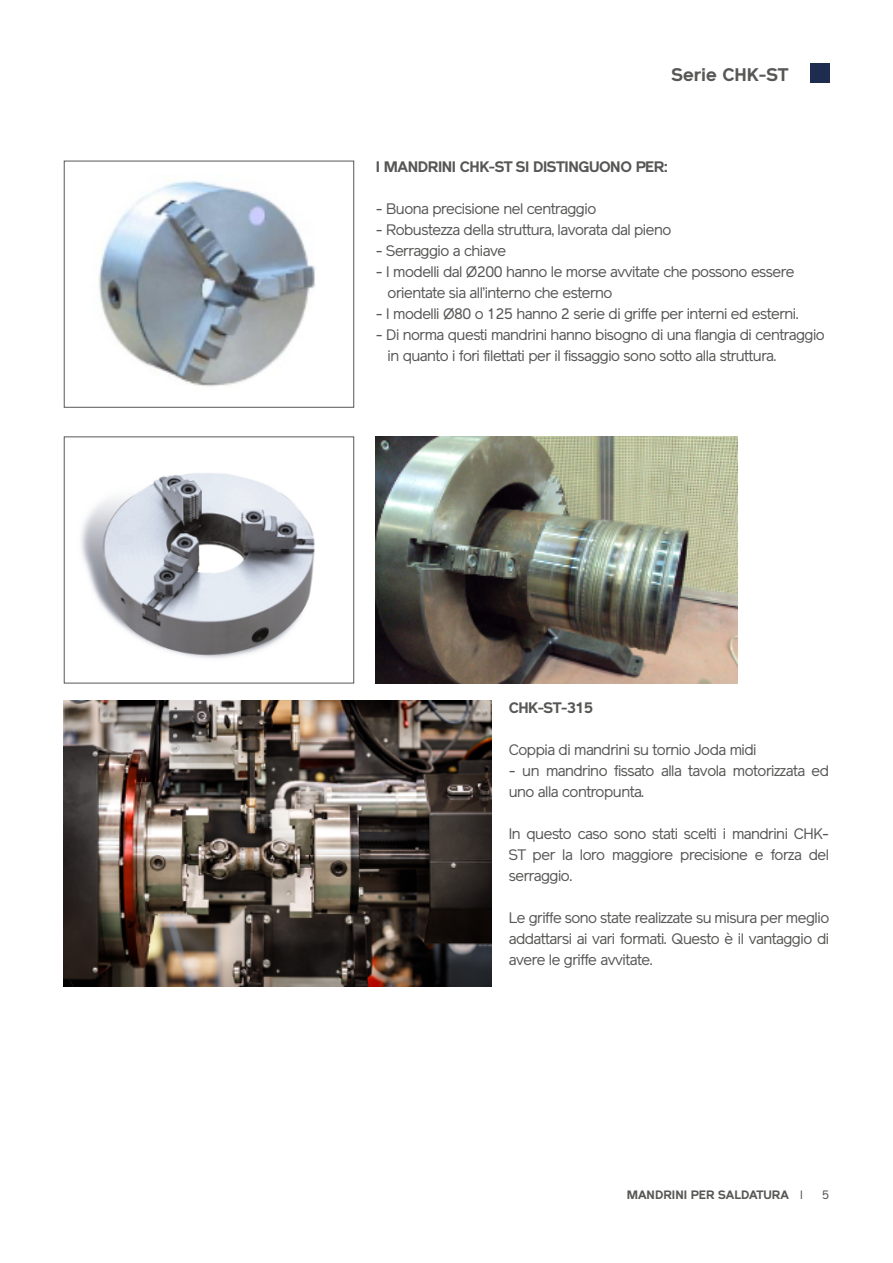
<style>
.page{position:relative;width:893px;height:1263px;background:#fff}
.page>*{position:absolute;margin:0;border:0;box-sizing:border-box;transform-origin:0 0}
.t1{font:700 18px "Reader";color:#575756}
.t2{font:15px/21px "Reader";letter-spacing:-.03em;color:#575756}
.t3{font:700 15px "Reader";letter-spacing:-.03em;color:#575756}
.t4{font:700 12px "Reader";color:#575756}
.t5{font:12px "Reader";color:#575756}
.s1{font-weight:400}
</style>
<div class="page">
<div style="left:810px;top:64px;width:19px;height:19px;background:#1d2c4f"></div>
<div style="left:64px;top:161px;width:290px;height:247px;border:1px solid #575756"></div>
<div style="left:64px;top:436px;width:290px;height:247px;border:1px solid #575756"></div>
<img style="left:81px;top:473px;width:234px;height:186px">
<img style="left:376px;top:436px;width:361px;height:247px">
<img style="left:64px;top:701px;width:428px;height:286px">
<img style="left:98px;top:181px;width:217px;height:206px">
<p class="t1" style="left:671px;top:64px;width:119px">Serie CHK-ST</p>
<p class="t3" style="left:376px;top:158px;width:294px">I MANDRINI CHK-ST SI DISTINGUONO PER:</p>
<p class="t2" style="left:376px;top:198px;width:222px">- Buona precisione nel centraggio</p>
<p class="t2" style="left:376px;top:219px;width:297px">- Robustezza della struttura, lavorata dal pieno</p>
<p class="t2" style="left:376px;top:240px;width:132px">- Serraggio a chiave</p>
<p class="t2" style="left:388px;top:261px;width:408px;text-indent:-12px">- I modelli dal Ø200 hanno le morse avvitate che possono essere orientate sia all’interno che esterno</p>
<p class="t2" style="left:376px;top:303px;width:424px">- I modelli Ø80 o 125 hanno 2 serie di griffe per interni ed esterni.</p>
<p class="t2" style="left:388px;top:324px;width:439px;text-indent:-12px">- Di norma questi mandrini hanno bisogno di una flangia di centraggio in quanto i fori filettati per il fissaggio sono sotto alla struttura.</p>
<p class="t3" style="left:509px;top:699px;width:86px">CHK-ST-315</p>
<p class="t2" style="left:509px;top:739px;width:249px">Coppia di mandrini su tornio Joda midi</p>
<p class="t2" style="left:509px;top:760px;width:322px">- un mandrino fissato alla tavola motorizzata ed uno alla contropunta.</p>
<p class="t2" style="left:509px;top:823px;width:322px;text-align:justify">In questo caso sono stati scelti i mandrini CHK-ST per la loro maggiore precisione e forza del serraggio.</p>
<p class="t2" style="left:509px;top:907px;width:322px;text-align:justify">Le griffe sono state realizzate su misura per meglio addattarsi ai vari formati. Questo è il vantaggio di avere le griffe avvitate.</p>
<p class="t4" style="left:627px;top:1188px;width:178px">MANDRINI PER SALDATURA <span class="s1">I</span></p>
<p class="t5" style="left:822px;top:1188px;width:9px">5</p>
</div>
